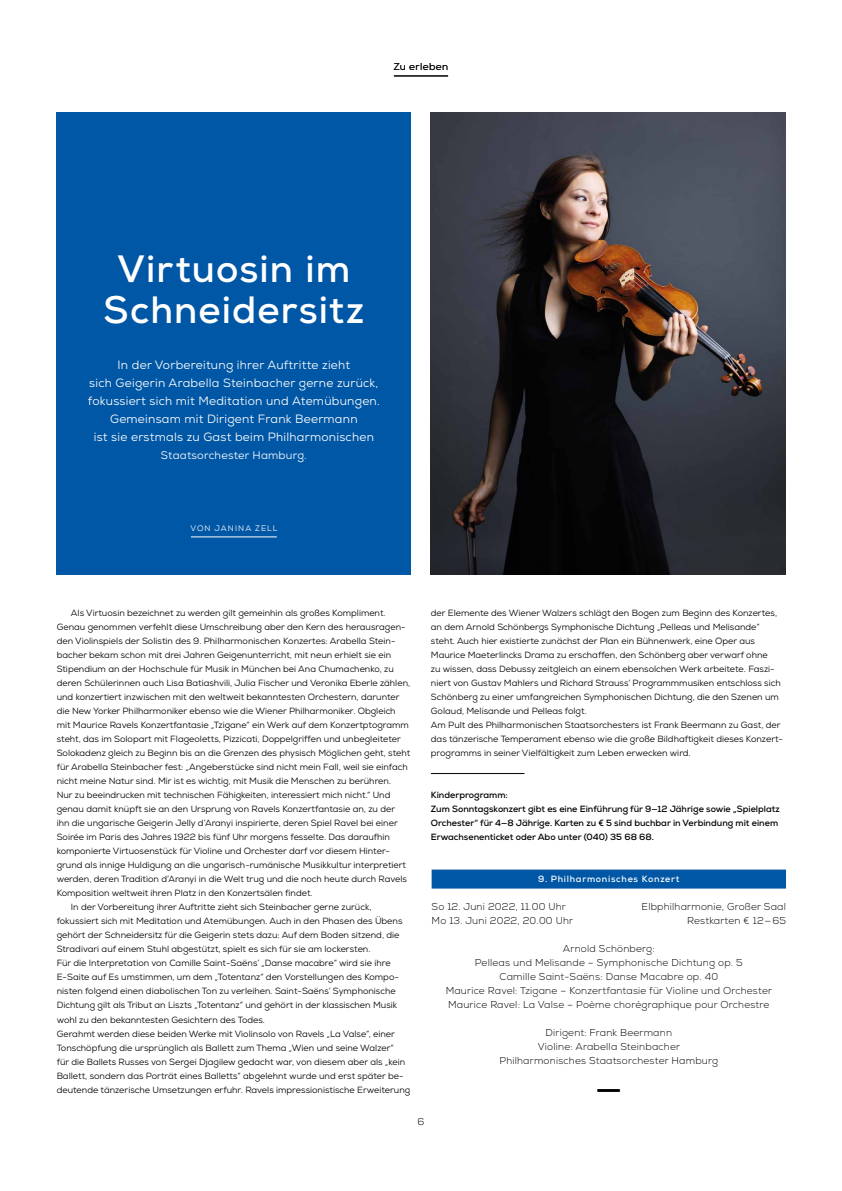
<style>
.page{position:relative;width:842px;height:1191px;background:#fff}
.page>*{position:absolute;margin:0;border:0;box-sizing:border-box;transform-origin:0 0}
.t1{font:48px "Nexa";color:#000}
.t2{font:700 38px/41px "Nexa";letter-spacing:.03em;color:#fff;text-align:center}
.t3{font:12px/18px "Nexa";letter-spacing:.02em;color:#fff;text-align:center}
.t4{font:11px "Nexa";letter-spacing:.02em;color:#fff}
.t5{font:300 10px/14px "Nexa";letter-spacing:.02em;color:#000;text-align:center}
.t6{font:10px "Nexa";letter-spacing:.04em;color:#000}
.t7{font:9px/14px "Nexa";color:#000}
.t8{font:700 9px/14px "Nexa";color:#000}
.t9{font:700 9px "Nexa";letter-spacing:.08em;color:#fff}
.t10{font:8px "Nexa";letter-spacing:.135em;color:#fff}
</style>
<div class="page">
<img style="left:431px;top:112px;width:354px;height:462px">
<hr style="left:394px;top:76px;width:54px;height:1px;background:#000">
<div style="left:432px;top:869px;width:354px;height:19px;background:#0057a5"></div>
<div style="left:57px;top:112px;width:354px;height:462px;background:#0057a5"></div>
<hr style="left:191px;top:536px;width:86px;height:1px;background:#fff">
<hr style="left:431px;top:773px;width:93px;height:1px;background:#000">
<p class="t6" style="left:394px;top:60px;width:56px">Zu erleben</p>
<h2 class="t2" style="left:104px;top:248px;width:262px">Virtuosin im<br>Schneidersitz</h2>
<h3 class="t3" style="left:88px;top:356px;width:294px">In der Vorbereitung ihrer Auftritte zieht<br>sich Geigerin Arabella Steinbacher gerne zurück, fokussiert sich mit Meditation und Atemübungen.<br>Gemeinsam mit Dirigent Frank Beermann<br>ist sie erstmals zu Gast beim Philharmonischen</h3>
<p class="t4" style="left:161px;top:448px;width:147px">Staatsorchester Hamburg.</p>
<p class="t10" style="left:190px;top:523px;width:89px">VON JANINA ZELL</p>
<p class="t7" style="left:71px;top:606px;width:316px">Als Virtuosin bezeichnet zu werden gilt gemeinhin als großes Kompliment.</p>
<p class="t7" style="left:57px;top:620px;width:350px">Genau genommen verfehlt diese Umschreibung aber den Kern des herausragen-</p>
<p class="t7" style="left:57px;top:634px;width:340px">den Violinspiels der Solistin des 9. Philharmonischen Konzertes: Arabella Stein-</p>
<p class="t7" style="left:57px;top:648px;width:336px">bacher bekam schon mit drei Jahren Geigenunterricht, mit neun erhielt sie ein</p>
<p class="t7" style="left:57px;top:662px;width:339px">Stipendium an der Hochschule für Musik in München bei Ana Chumachenko, zu</p>
<p class="t7" style="left:57px;top:676px;width:355px">deren Schülerinnen auch Lisa Batiashvili, Julia Fischer und Veronika Eberle zählen,</p>
<p class="t7" style="left:57px;top:690px;width:344px">und konzertiert inzwischen mit den weltweit bekanntesten Orchestern, darunter</p>
<p class="t7" style="left:57px;top:704px;width:340px">die New Yorker Philharmoniker ebenso wie die Wiener Philharmoniker. Obgleich</p>
<p class="t7" style="left:57px;top:718px;width:354px">mit Maurice Ravels Konzertfantasie „Tzigane“ ein Werk auf dem Konzertptogramm</p>
<p class="t7" style="left:57px;top:732px;width:346px">steht, das im Solopart mit Flageoletts, Pizzicati, Doppelgriffen und unbegleiteter</p>
<p class="t7" style="left:57px;top:746px;width:355px">Solokadenz gleich zu Beginn bis an die Grenzen des physisch Möglichen geht, steht</p>
<p class="t7" style="left:57px;top:760px;width:353px">für Arabella Steinbacher fest: „Angeberstücke sind nicht mein Fall, weil sie einfach</p>
<p class="t7" style="left:57px;top:774px;width:336px">nicht meine Natur sind. Mir ist es wichtig, mit Musik die Menschen zu berühren.</p>
<p class="t7" style="left:57px;top:788px;width:335px">Nur zu beeindrucken mit technischen Fähigkeiten, interessiert mich nicht.“ Und</p>
<p class="t7" style="left:57px;top:802px;width:340px">genau damit knüpft sie an den Ursprung von Ravels Konzertfantasie an, zu der</p>
<p class="t7" style="left:57px;top:816px;width:343px">ihn die ungarische Geigerin Jelly d’Aranyi inspirierte, deren Spiel Ravel bei einer</p>
<p class="t7" style="left:57px;top:830px;width:335px">Soirée im Paris des Jahres 1922 bis fünf Uhr morgens fesselte. Das daraufhin</p>
<p class="t7" style="left:57px;top:844px;width:335px">komponierte Virtuosenstück für Violine und Orchester darf vor diesem Hinter-</p>
<p class="t7" style="left:57px;top:858px;width:351px">grund als innige Huldigung an die ungarisch-rumänische Musikkultur interpretiert</p>
<p class="t7" style="left:57px;top:872px;width:352px">werden, deren Tradition d’Aranyi in die Welt trug und die noch heute durch Ravels</p>
<p class="t7" style="left:57px;top:886px;width:257px">Komposition weltweit ihren Platz in den Konzertsälen findet.</p>
<p class="t7" style="left:71px;top:900px;width:302px">In der Vorbereitung ihrer Auftritte zieht sich Steinbacher gerne zurück,</p>
<p class="t7" style="left:57px;top:914px;width:347px">fokussiert sich mit Meditation und Atemübungen. Auch in den Phasen des Übens</p>
<p class="t7" style="left:57px;top:928px;width:344px">gehört der Schneidersitz für die Geigerin stets dazu: Auf dem Boden sitzend, die</p>
<p class="t7" style="left:57px;top:942px;width:315px">Stradivari auf einem Stuhl abgestützt, spielt es sich für sie am lockersten.</p>
<p class="t7" style="left:57px;top:956px;width:335px">Für die Interpretation von Camille Saint-Saëns’ „Danse macabre“ wird sie ihre</p>
<p class="t7" style="left:57px;top:970px;width:344px">E-Saite auf Es umstimmen, um dem „Totentanz“ den Vorstellungen des Kompo-</p>
<p class="t7" style="left:57px;top:984px;width:340px">nisten folgend einen diabolischen Ton zu verleihen. Saint-Saëns’ Symphonische</p>
<p class="t7" style="left:57px;top:998px;width:342px">Dichtung gilt als Tribut an Liszts „Totentanz“ und gehört in der klassischen Musik</p>
<p class="t7" style="left:57px;top:1012px;width:210px">wohl zu den bekanntesten Gesichtern des Todes.</p>
<p class="t7" style="left:57px;top:1026px;width:340px">Gerahmt werden diese beiden Werke mit Violinsolo von Ravels „La Valse“, einer</p>
<p class="t7" style="left:57px;top:1040px;width:339px">Tonschöpfung die ursprünglich als Ballett zum Thema „Wien und seine Walzer“</p>
<p class="t7" style="left:57px;top:1054px;width:350px">für die Ballets Russes von Sergei Djagilew gedacht war, von diesem aber als „kein</p>
<p class="t7" style="left:57px;top:1068px;width:348px">Ballett, sondern das Porträt eines Balletts“ abgelehnt wurde und erst später be-</p>
<p class="t7" style="left:57px;top:1082px;width:355px">deutende tänzerische Umsetzungen erfuhr. Ravels impressionistische Erweiterung</p>
<p class="t7" style="left:431px;top:606px;width:354px">der Elemente des Wiener Walzers schlägt den Bogen zum Beginn des Konzertes, an dem Arnold Schönbergs Symphonische Dichtung „Pelleas und Melisande“ steht. Auch hier existierte zunächst der Plan ein Bühnenwerk, eine Oper aus Maurice Maeterlincks Drama zu erschaffen, den Schönberg aber verwarf ohne<br>zu wissen, dass Debussy zeitgleich an einem ebensolchen Werk arbeitete. Faszi&shy;niert von Gustav Mahlers und Richard Strauss’ Programmmusiken entschloss sich Schönberg zu einer umfangreichen Symphonischen Dichtung, die den Szenen um Golaud, Melisande und Pelleas folgt.<br>Am Pult des Philharmonischen Staatsorchesters ist Frank Beermann zu Gast, der das tänzerische Temperament ebenso wie die große Bildhaftigkeit dieses Konzert&shy;programms in seiner Vielfältigkeit zum Leben erwecken wird.</p>
<p class="t8" style="left:431px;top:788px;width:350px">Kinderprogramm:<br>Zum Sonntagskonzert gibt es eine Einführung für 9—12 Jährige sowie „Spielplatz Orchester“ für 4—8 Jährige. Karten zu € 5 sind buchbar in Verbindung mit einem Erwachsenenticket oder Abo unter (040) 35 68 68.</p>
<p class="t9" style="left:538px;top:873px;width:143px">9. Philharmonisches Konzert</p>
<p class="t5" style="left:432px;top:900px;width:136px">So 12. Juni 2022, 11.00 Uhr</p>
<p class="t5" style="left:642px;top:900px;width:146px">Elbphilharmonie, Großer Saal</p>
<p class="t5" style="left:432px;top:914px;width:143px">Mo 13. Juni 2022, 20.00 Uhr</p>
<p class="t5" style="left:687px;top:914px;width:100px">Restkarten € 12—65</p>
<p class="t5" style="left:446px;top:942px;width:328px">Arnold Schönberg:<br>Pelleas und Melisande – Symphonische Dichtung op. 5<br>Camille Saint-Saëns: Danse Macabre op. 40<br>Maurice Ravel: Tzigane – Konzertfantasie für Violine und Orchester Maurice Ravel: La Valse – Poème chorégraphique pour Orchestre</p>
<p class="t5" style="left:499px;top:1026px;width:220px">Dirigent: Frank Beermann<br>Violine: Arabella Steinbacher<br>Philharmonisches Staatsorchester Hamburg</p>
<h1 class="t1" style="left:594px;top:1041px;width:31px">_</h1>
<p class="t5" style="left:418px;top:1115px;width:8px">6</p>
</div>
